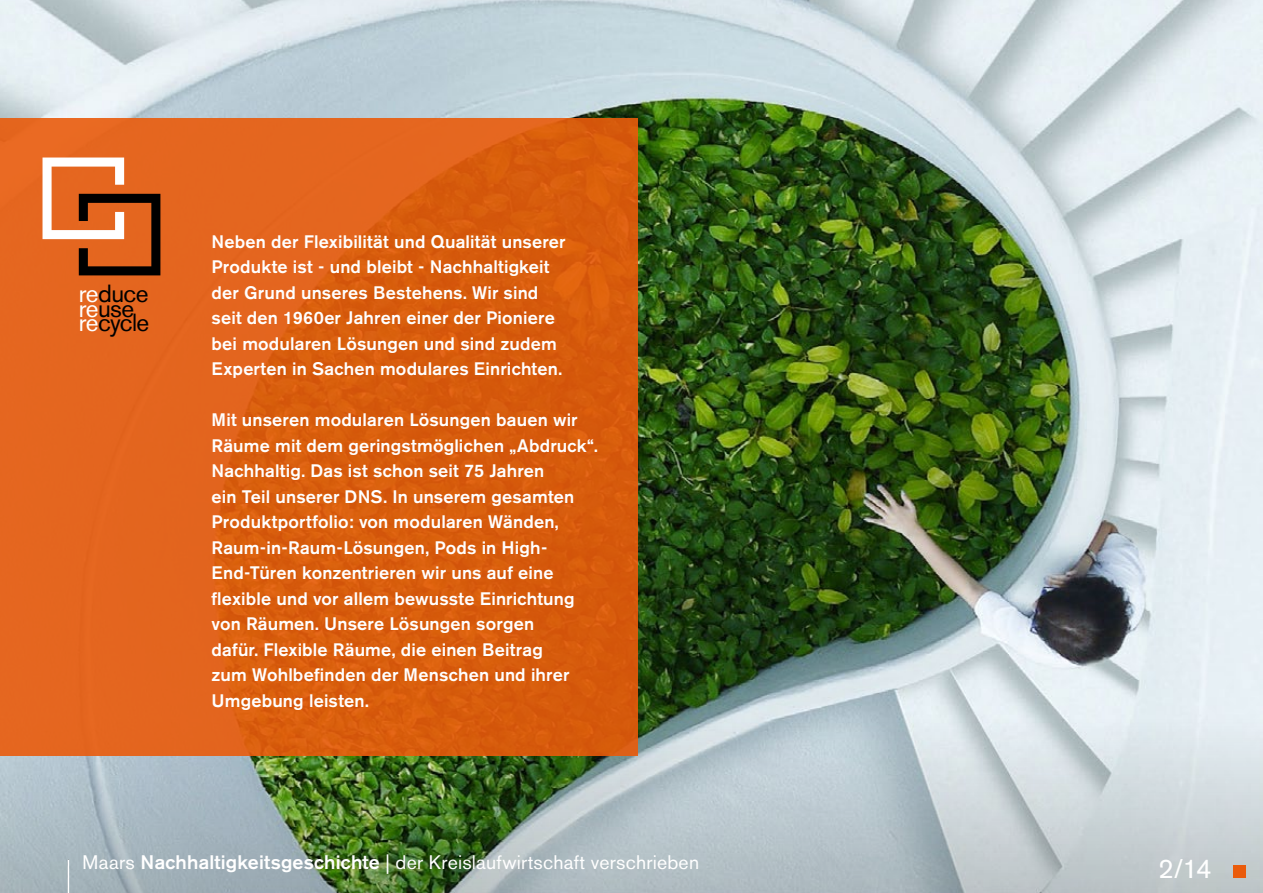
<style>
.page{position:relative;width:1263px;height:893px;background:#fff}
.page>*{position:absolute;margin:0;border:0;box-sizing:border-box;transform-origin:0 0}
.t1{font:27px "Akzidenz Grotesk BE";color:#fff}
.t2{font:24.6px "Akzidenz Grotesk BE";letter-spacing:-.025em;color:#000}
.t3{font:19.5px "Akzidenz Grotesk BE";letter-spacing:.01em;color:#fff}
.t4{font:500 18px/25.5px "Akzidenz Grotesk BE";letter-spacing:.01em;color:#fff}
.s1{color:#fff}
.s2{font-weight:500}
</style>
<div class="page">
<img style="left:0;top:0;width:1263px;height:716px">
<svg style="left:0;top:716px;width:1263px;height:177px;background:#a5b6b0"></svg>
<div style="left:0;top:119px;width:638px;height:637px;background:linear-gradient(to right,#e66822,#d45907)"></div>
<div style="left:1233px;top:865px;width:13px;height:13px;background:#ea5b0b"></div>
<hr style="left:68px;top:860px;width:1px;height:33px;background:#fff">
<svg style="left:43px;top:158px;width:117px;height:117px"></svg>
<h2 class="t2" style="left:79px;top:279px;width:71px"><span class="s1">re</span>duce</h2>
<h2 class="t2" style="left:79px;top:293px;width:57px"><span class="s1">re</span>use</h2>
<h2 class="t2" style="left:79px;top:308px;width:72px"><span class="s1">re</span>cycle</h2>
<p class="t4" style="left:212px;top:228px;width:356px">Neben der Flexibilität und Qualität unserer Produkte ist - und bleibt - Nachhaltigkeit der Grund unseres Bestehens. Wir sind seit den 1960er Jahren einer der Pioniere bei modularen Lösungen und sind zudem Experten in Sachen modulares Einrichten.</p>
<p class="t4" style="left:212px;top:407px;width:388px">Mit unseren modularen Lösungen bauen wir Räume mit dem geringstmöglichen „Abdruck“.<br>Nachhaltig. Das ist schon seit 75 Jahren<br>ein Teil unserer DNS. In unserem gesamten Produktportfolio: von modularen Wänden, Raum-in-Raum-Lösungen, Pods in High-End-Türen konzentrieren wir uns auf eine flexible und vor allem bewusste Einrichtung von Räumen. Unsere Lösungen sorgen<br>dafür. Flexible Räume, die einen Beitrag<br>zum Wohlbefinden der Menschen und ihrer Umgebung leisten.</p>
<p class="t3" style="left:83px;top:850px;width:618px">Maars <span class="s2">Nachhaltigkeitsgeschichte</span> | der Kreislaufwirtschaft verschrieben</p>
<h1 class="t1" style="left:1158px;top:852px;width:55px">2/14</h1>
</div>
